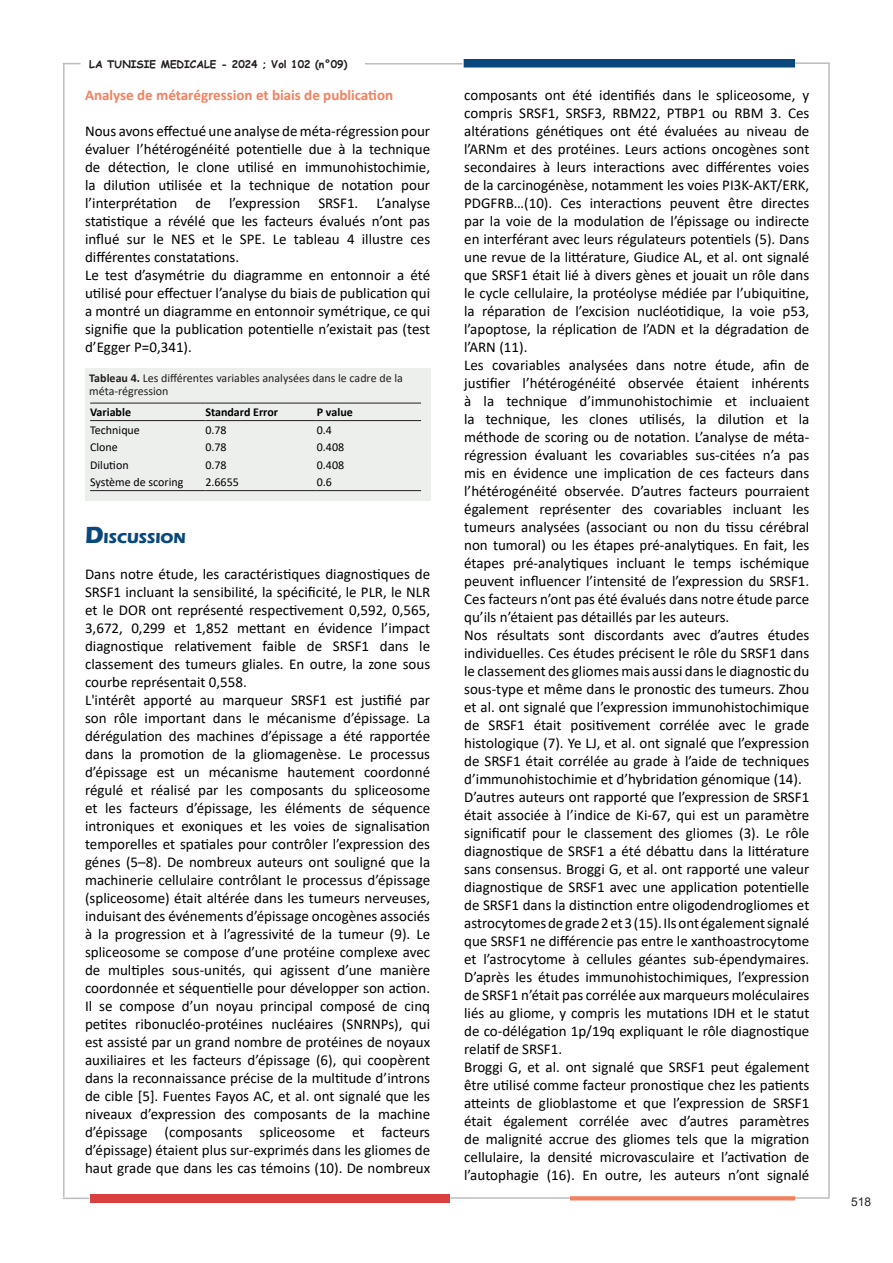
<style>
.page{position:relative;width:893px;height:1263px;background:#fff}
.page>*{position:absolute;margin:0;border:0;box-sizing:border-box;transform-origin:0 0}
.t1{font:15px/18px "Calibri";color:#000;text-align:justify}
.t2{font:700 15px "Calibri";color:#f48160}
.titre{font:700 15px "Eras ITC";color:#09487c}
.t3{font:12px "Calibri";color:#000}
.t4{font:12px/13.8px "Calibri";color:#231f20}
.t5{font:700 12px "Calibri";color:#000}
.t6{font:12px "Arial";color:#231f20}
.t7{font:700 10.5px "Comic Sans MS";color:#231f20}
.s1{font-weight:700}
.s2{font-size:24px}
</style>
<div class="page">
<div style="left:464px;top:59px;width:331px;height:8px;background:#09487c"></div>
<svg style="left:63px;top:63px;width:18px;height:1px"></svg>
<hr style="left:63px;top:64px;width:2px;height:1133px;background:#bcbdc0">
<hr style="left:828px;top:64px;width:2px;height:1134px;background:#bcbdc0">
<hr style="left:795px;top:62px;width:35px;height:2px;background:#bcbdc0">
<hr style="left:365px;top:63px;width:98px;height:2px;background:#bcbdc0">
<div style="left:90px;top:1194px;width:359px;height:9px;background:#da3f3f"></div>
<hr style="left:794px;top:1197px;width:35px;height:2px;background:#bcbdc0">
<svg style="left:570px;top:1196px;width:225px;height:4px"></svg>
<hr style="left:450px;top:1197px;width:120px;height:2px;background:#bcbdc0">
<hr style="left:63px;top:1197px;width:26px;height:2px;background:#bcbdc0">
<div style="left:85px;top:368px;width:345px;height:132px;background:#edefed"></div>
<hr style="left:90px;top:403px;width:115px;height:1px;background:#231f20">
<hr style="left:205px;top:403px;width:112px;height:1px;background:#231f20">
<hr style="left:317px;top:403px;width:104px;height:1px;background:#231f20">
<hr style="left:90px;top:490px;width:115px;height:1px;background:#231f20">
<hr style="left:205px;top:490px;width:112px;height:1px;background:#231f20">
<hr style="left:317px;top:490px;width:104px;height:1px;background:#231f20">
<hr style="left:90px;top:420px;width:115px;height:1px;background:#231f20">
<hr style="left:205px;top:420px;width:112px;height:1px;background:#231f20">
<hr style="left:317px;top:420px;width:104px;height:1px;background:#231f20">
<p class="t7" style="left:89px;top:56px;width:260px">LA TUNISIE MEDICALE - 2024 ; Vol 102 (n°09)</p>
<p class="t2" style="left:85px;top:84px;width:310px">Analyse de métarégression et biais de publication</p>
<p class="t1" style="left:85px;top:121px;width:347px">Nous avons effectué une analyse de méta-régression pour évaluer l’hétérogénéité potentielle due à la technique de détection, le clone utilisé en immunohistochimie, la dilution utilisée et la technique de notation pour l’interprétation de l’expression SRSF1. L’analyse statistique a révélé que les facteurs évalués n’ont pas influé sur le NES et le SPE. Le tableau 4 illustre ces différentes constatations.</p>
<p class="t1" style="left:85px;top:265px;width:347px">Le test d’asymétrie du diagramme en entonnoir a été utilisé pour effectuer l’analyse du biais de publication qui a montré un diagramme en entonnoir symétrique, ce qui signifie que la publication potentielle n’existait pas (test d’Egger P=0,341).</p>
<p class="t4" style="left:89px;top:370px;width:315px"><span class="s1">Tableau 4.</span> Les différentes variables analysées dans le cadre de la méta-régression</p>
<p class="t5" style="left:90px;top:404px;width:42px">Variable</p>
<p class="t5" style="left:205px;top:404px;width:74px">Standard Error</p>
<p class="t5" style="left:317px;top:404px;width:37px">P value</p>
<p class="t3" style="left:90px;top:421px;width:51px">Technique</p>
<p class="t3" style="left:205px;top:421px;width:23px">0.78</p>
<p class="t3" style="left:317px;top:421px;width:17px">0.4</p>
<p class="t3" style="left:90px;top:439px;width:29px">Clone</p>
<p class="t3" style="left:205px;top:439px;width:23px">0.78</p>
<p class="t3" style="left:317px;top:439px;width:29px">0.408</p>
<p class="t3" style="left:90px;top:456px;width:40px">Dilution</p>
<p class="t3" style="left:205px;top:456px;width:23px">0.78</p>
<p class="t3" style="left:317px;top:456px;width:29px">0.408</p>
<p class="t3" style="left:90px;top:474px;width:95px">Système de scoring</p>
<p class="t3" style="left:205px;top:474px;width:35px">2.6655</p>
<p class="t3" style="left:317px;top:474px;width:17px">0.6</p>
<p class="titre" style="left:85px;top:529px;width:102px"><span class="s2">D</span>ISCUSSION</p>
<p class="t1" style="left:85px;top:564px;width:347px">Dans notre étude, les caractéristiques diagnostiques de SRSF1 incluant la sensibilité, la spécificité, le PLR, le NLR et le DOR ont représenté respectivement 0,592, 0,565, 3,672, 0,299 et 1,852 mettant en évidence l’impact diagnostique relativement faible de SRSF1 dans le classement des tumeurs gliales. En outre, la zone sous courbe représentait 0,558.</p>
<p class="t1" style="left:85px;top:690px;width:347px">L'intérêt apporté au marqueur SRSF1 est justifié par son rôle important dans le mécanisme d’épissage. La dérégulation des machines d’épissage a été rapportée dans la promotion de la gliomagenèse. Le processus d’épissage est un mécanisme hautement coordonné régulé et réalisé par les composants du spliceosome et les facteurs d’épissage, les éléments de séquence introniques et exoniques et les voies de signalisation temporelles et spatiales pour contrôler l’expression des génes (5–8). De nombreux auteurs ont souligné que la machinerie cellulaire contrôlant le processus d’épissage (spliceosome) était altérée dans les tumeurs nerveuses, induisant des événements d’épissage oncogènes associés à la progression et à l’agressivité de la tumeur (9). Le spliceosome se compose d’une protéine complexe avec de multiples sous-unités, qui agissent d’une manière coordonnée et séquentielle pour développer son action.<br>Il se compose d’un noyau principal composé de cinq petites ribonucléo-protéines nucléaires (SNRNPs), qui est assisté par un grand nombre de protéines de noyaux auxiliaires et les facteurs d’épissage (6), qui coopèrent dans la reconnaissance précise de la multitude d’introns de cible [5]. Fuentes Fayos AC, et al. ont signalé que les niveaux d’expression des composants de la machine d’épissage (composants spliceosome et facteurs d’épissage) étaient plus sur-exprimés dans les gliomes de haut grade que dans les cas témoins (10). De nombreux</p>
<p class="t1" style="left:464px;top:85px;width:347px">composants ont été identifiés dans le spliceosome, y compris SRSF1, SRSF3, RBM22, PTBP1 ou RBM 3. Ces altérations génétiques ont été évaluées au niveau de l’ARNm et des protéines. Leurs actions oncogènes sont secondaires à leurs interactions avec différentes voies de la carcinogénèse, notamment les voies PI3K-AKT/ERK, PDGFRB…(10). Ces interactions peuvent être directes par la voie de la modulation de l’épissage ou indirecte en interférant avec leurs régulateurs potentiels (5). Dans une revue de la littérature, Giudice AL, et al. ont signalé que SRSF1 était lié à divers gènes et jouait un rôle dans le cycle cellulaire, la protéolyse médiée par l’ubiquitine, la réparation de l’excision nucléotidique, la voie p53, l’apoptose, la réplication de l’ADN et la dégradation de l’ARN (11).</p>
<p class="t1" style="left:464px;top:355px;width:347px">Les covariables analysées dans notre étude, afin de justifier l’hétérogénéité observée étaient inhérents à la technique d’immunohistochimie et incluaient la technique, les clones utilisés, la dilution et la méthode de scoring ou de notation. L’analyse de méta&shy;régression évaluant les covariables sus-citées n’a pas mis en évidence une implication de ces facteurs dans l’hétérogénéité observée. D’autres facteurs pourraient également représenter des covariables incluant les tumeurs analysées (associant ou non du tissu cérébral non tumoral) ou les étapes pré-analytiques. En fait, les étapes pré-analytiques incluant le temps ischémique peuvent influencer l’intensité de l’expression du SRSF1.<br>Ces facteurs n’ont pas été évalués dans notre étude parce qu’ils n’étaient pas détaillés par les auteurs.</p>
<p class="t1" style="left:464px;top:625px;width:347px">Nos résultats sont discordants avec d’autres études individuelles. Ces études précisent le rôle du SRSF1 dans le classement des gliomes mais aussi dans le diagnostic du sous-type et même dans le pronostic des tumeurs. Zhou et al. ont signalé que l’expression immunohistochimique de SRSF1 était positivement corrélée avec le grade histologique (7). Ye LJ, et al. ont signalé que l’expression de SRSF1 était corrélée au grade à l’aide de techniques d’immunohistochimie et d’hybridation génomique (14).</p>
<p class="t1" style="left:464px;top:787px;width:347px">D’autres auteurs ont rapporté que l’expression de SRSF1 était associée à l’indice de Ki-67, qui est un paramètre significatif pour le classement des gliomes (3). Le rôle diagnostique de SRSF1 a été débattu dans la littérature sans consensus. Broggi G, et al. ont rapporté une valeur diagnostique de SRSF1 avec une application potentielle de SRSF1 dans la distinction entre oligodendrogliomes et astrocytomes de grade 2 et 3 (15). Ils ont également signalé que SRSF1 ne différencie pas entre le xanthoastrocytome et l’astrocytome à cellules géantes sub-épendymaires.<br>D’après les études immunohistochimiques, l’expression de SRSF1 n’était pas corrélée aux marqueurs moléculaires liés au gliome, y compris les mutations IDH et le statut de co-délégation 1p/19q expliquant le rôle diagnostique relatif de SRSF1.</p>
<p class="t1" style="left:464px;top:1057px;width:347px">Broggi G, et al. ont signalé que SRSF1 peut également être utilisé comme facteur pronostique chez les patients atteints de glioblastome et que l’expression de SRSF1 était également corrélée avec d’autres paramètres de malignité accrue des gliomes tels que la migration cellulaire, la densité microvasculaire et l’activation de l’autophagie (16). En outre, les auteurs n’ont signalé</p>
<p class="t6" style="left:851px;top:1194px;width:22px">518</p>
</div>
